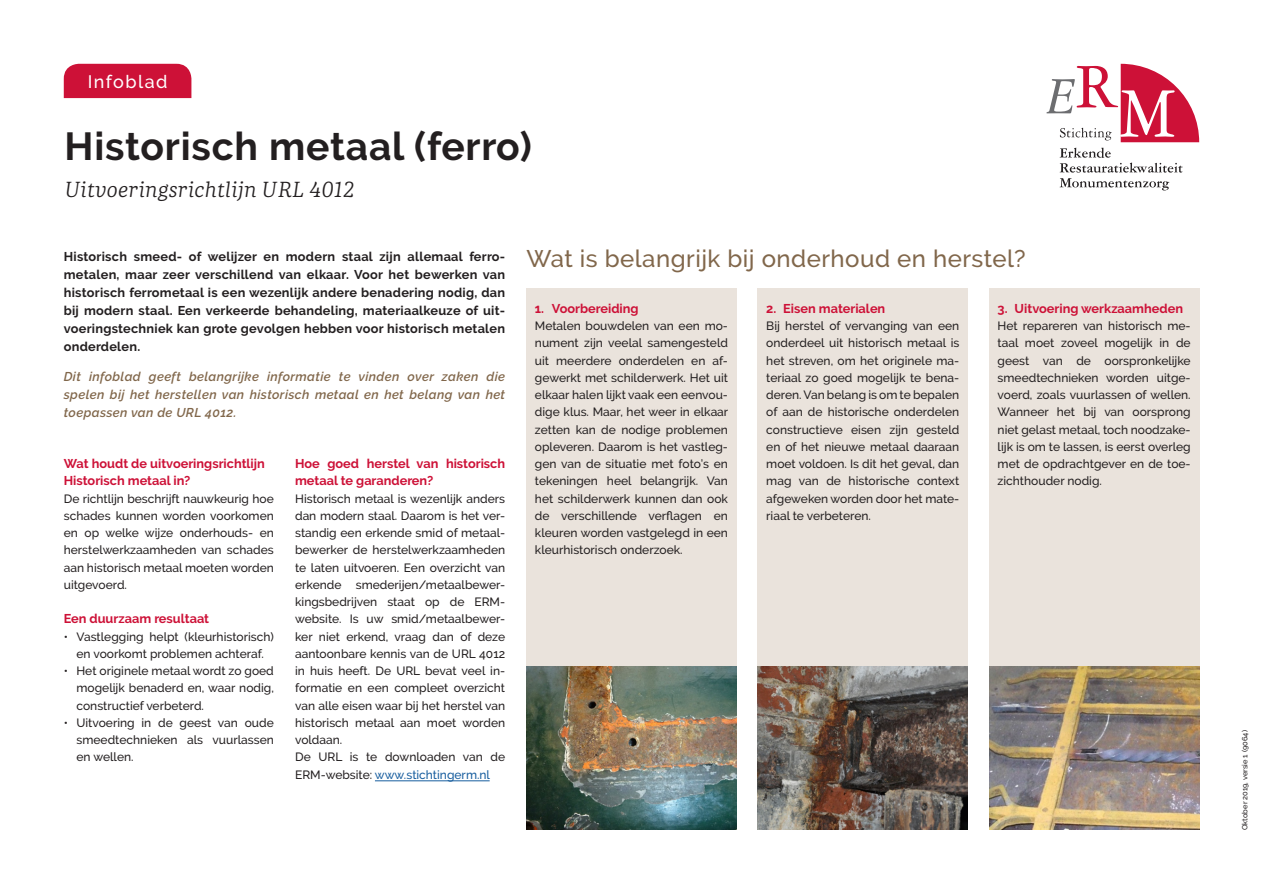
<style>
.page{position:relative;width:1263px;height:893px;background:#fff}
.page>*{position:absolute;margin:0;border:0;box-sizing:border-box;transform-origin:0 0}
.KOP{font:700 39px "Raleway";letter-spacing:.02em;color:#231f20}
.KOP_wat_is{font:500 24px "Raleway";letter-spacing:.02em;color:#81674b}
.URL_1{font:italic 21px "Portada Lt";letter-spacing:.02em;color:#231f20}
.t1{font:500 18px "Raleway";letter-spacing:.08em;color:#fff}
.INTRO{font:700 12.75px/18px "Raleway";letter-spacing:.02em;color:#231f20;text-align:justify}
.INFOBLAD_INTRO{font:italic 600 12.75px/18px "Raleway";letter-spacing:.03em;color:#81674b;text-align:justify}
.TUSSENKOP{font:700 12.75px/17.2px "Raleway";color:#cd1137}
.PLAT_R{font:700 12.75px/17.2px "Raleway";color:#cd1137}
.PLAT_R-2{font:500 12px/17.2px "Raleway";color:#231f20;text-align:justify}
.t2{font:500 7.5px "Raleway";color:#231f20}
.s1{color:#175d9e}
</style>
<div class="page">
<div style="left:526px;top:288px;width:210px;height:529px;background:#eae3dc"></div>
<div style="left:758px;top:288px;width:210px;height:529px;background:#eae3dc"></div>
<div style="left:989px;top:288px;width:210px;height:529px;background:#eae3dc"></div>
<div style="left:64px;top:64px;width:127px;height:34px;background:#cd1137"></div>
<svg style="left:1060px;top:148px;width:122px;height:42px"></svg>
<svg style="left:1046px;top:64px;width:153px;height:78px"></svg>
<hr style="left:375px;top:780px;width:115px;height:1px;background:#175d9e">
<img style="left:990px;top:666px;width:209px;height:163px">
<img style="left:758px;top:666px;width:210px;height:163px">
<img style="left:526px;top:666px;width:210px;height:163px">
<h3 class="t1" style="left:88px;top:71px;width:81px">Infoblad</h3>
<p class="KOP" style="left:65px;top:124px;width:469px">Historisch metaal (ferro)</p>
<p class="URL_1" style="left:65px;top:175px;width:291px">Uitvoeringsrichtlijn URL 4012</p>
<p class="INTRO" style="left:64px;top:248px;width:443px">Historisch smeed- of welijzer en modern staal zijn allemaal ferro&shy;metalen, maar zeer verschillend van elkaar. Voor het bewerken van historisch ferrometaal is een wezenlijk andere benadering nodig, dan bij modern staal. Een verkeerde behandeling, materiaalkeuze of uit&shy;voeringstechniek kan grote gevolgen hebben voor historisch metalen onderdelen.</p>
<p class="INFOBLAD_INTRO" style="left:64px;top:368px;width:443px">Dit infoblad geeft belangrijke informatie te vinden over zaken die spelen bij het herstellen van historisch metaal en het belang van het toepassen van de URL 4012.</p>
<p class="TUSSENKOP" style="left:64px;top:455px;width:203px">Wat houdt de uitvoeringsrichtlijn<br>Historisch metaal in?</p>
<p class="PLAT_R-2" style="left:64px;top:490px;width:212px">De richtlijn beschrijft nauwkeurig hoe schades kunnen worden voorkomen en op welke wijze onderhouds- en herstelwerkzaamheden van schades aan historisch metaal moeten worden uitgevoerd.</p>
<p class="TUSSENKOP" style="left:64px;top:610px;width:147px">Een duurzaam resultaat</p>
<p class="PLAT_R-2" style="left:64px;top:628px;width:212px;text-align:center">• Vastlegging helpt (kleurhistorisch) en voorkomt problemen achteraf.</p>
<p class="PLAT_R-2" style="left:77px;top:662px;width:199px;text-indent:-13px">• Het originele metaal wordt zo goed mogelijk benaderd en, waar nodig, constructief verbeterd.</p>
<p class="PLAT_R-2" style="left:77px;top:714px;width:199px;text-indent:-13px">• Uitvoering in de geest van oude smeedtechnieken als vuurlassen en wellen.</p>
<p class="PLAT_R" style="left:295px;top:455px;width:212px">Hoe goed herstel van historisch metaal te garanderen?</p>
<p class="PLAT_R-2" style="left:295px;top:490px;width:212px">Historisch metaal is wezenlijk anders dan modern staal. Daarom is het ver&shy;standig een erkende smid of metaal&shy;bewerker de herstelwerkzaamheden te laten uitvoeren. Een overzicht van erkende smederijen/metaalbewer&shy;kingsbedrijven staat op de ERM&shy;website. Is uw smid/metaalbewer&shy;ker niet erkend, vraag dan of deze aantoonbare kennis van de URL 4012 in huis heeft. De URL bevat veel in&shy;formatie en een compleet overzicht van alle eisen waar bij het herstel van historisch metaal aan moet worden voldaan.</p>
<p class="PLAT_R-2" style="left:295px;top:748px;width:212px">De URL is te downloaden van de<br>ERM-website: <span class="s1">www.stichtingerm.nl</span></p>
<p class="KOP_wat_is" style="left:526px;top:245px;width:501px">Wat is belangrijk bij onderhoud en herstel?</p>
<p class="TUSSENKOP" style="left:535px;top:300px;width:105px">1. Voorbereiding</p>
<p class="PLAT_R-2" style="left:535px;top:317px;width:195px">Metalen bouwdelen van een mo&shy;nument zijn veelal samengesteld uit meerdere onderdelen en af&shy;gewerkt met schilderwerk. Het uit elkaar halen lijkt vaak een eenvou&shy;dige klus. Maar, het weer in elkaar zetten kan de nodige problemen opleveren. Daarom is het vastleg&shy;gen van de situatie met foto’s en tekeningen heel belangrijk. Van het schilderwerk kunnen dan ook de verschillende verflagen en kleuren worden vastgelegd in een kleurhistorisch onderzoek.</p>
<p class="TUSSENKOP" style="left:766px;top:300px;width:121px">2. Eisen materialen</p>
<p class="PLAT_R-2" style="left:766px;top:317px;width:195px">Bij herstel of vervanging van een onderdeel uit historisch metaal is het streven, om het originele ma&shy;teriaal zo goed mogelijk te bena&shy;deren. Van belang is om te bepalen of aan de historische onderdelen constructieve eisen zijn gesteld en of het nieuwe metaal daaraan moet voldoen. Is dit het geval, dan mag van de historische context afgeweken worden door het mate&shy;riaal te verbeteren.</p>
<p class="TUSSENKOP" style="left:998px;top:300px;width:187px">3. Uitvoering werkzaamheden</p>
<p class="PLAT_R-2" style="left:998px;top:317px;width:195px">Het repareren van historisch me&shy;taal moet zoveel mogelijk in de geest van de oorspronkelijke smeedtechnieken worden uitge&shy;voerd, zoals vuurlassen of wellen.<br>Wanneer het bij van oorsprong niet gelast metaal, toch noodzake&shy;lijk is om te lassen, is eerst overleg met de opdrachtgever en de toe&shy;zichthouder nodig.</p>
<p class="t2" style="left:1240px;top:830px;width:102px;rotate:-90deg">Oktober 2019, versie 1 (9064)</p>
</div>
